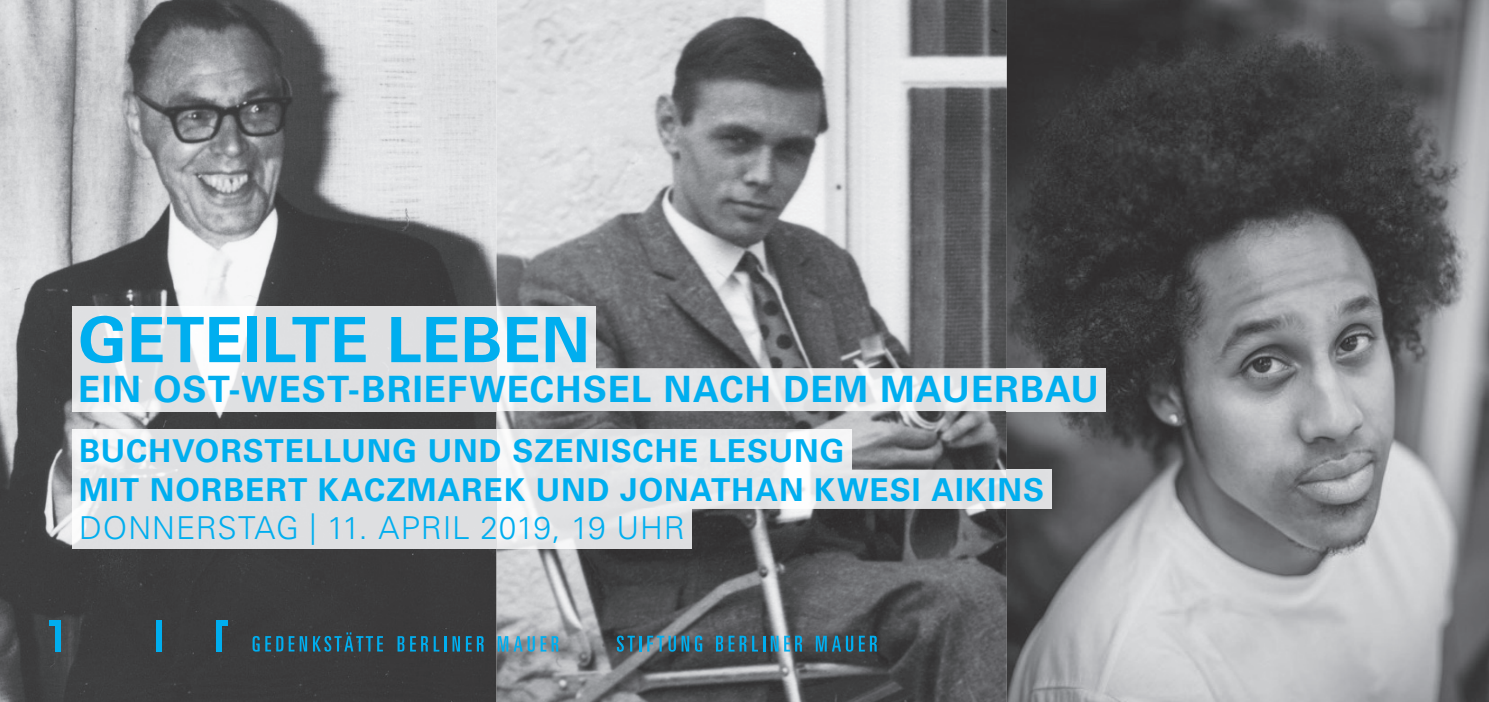
<style>
.page{position:relative;width:1489px;height:702px;background:#fff}
.page>*{position:absolute;margin:0;border:0;box-sizing:border-box;transform-origin:0 0}
.t1{font:700 62.5px "Univers LT";letter-spacing:.005em;color:#00aeef}
.t2{font:700 36.25px "Univers LT";letter-spacing:.03em;color:#00aeef}
.t3{font:700 31.5px/38.5px "Univers LT";letter-spacing:.035em;color:#00aeef}
.t4{font:300 31.5px "Univers LT";letter-spacing:.025em;color:#00aeef}
</style>
<div class="page">
<img style="left:0;top:0;width:1488px;height:702px">
<svg style="left:617px;top:635px;width:24px;height:16px"></svg>
<svg style="left:647px;top:635px;width:42px;height:16px"></svg>
<svg style="left:695px;top:635px;width:7px;height:16px"></svg>
<svg style="left:716px;top:635px;width:30px;height:16px"></svg>
<svg style="left:752px;top:635px;width:26px;height:16px"></svg>
<svg style="left:784px;top:635px;width:18px;height:16px"></svg>
<svg style="left:815px;top:635px;width:61px;height:16px"></svg>
<div style="left:156px;top:620px;width:5px;height:31px;background:#00aeef"></div>
<div style="left:216px;top:620px;width:6px;height:31px;background:#00aeef"></div>
<svg style="left:50px;top:620px;width:5px;height:5px"></svg>
<svg style="left:222px;top:620px;width:5px;height:5px"></svg>
<div style="left:55px;top:620px;width:6px;height:31px;background:#00aeef"></div>
<svg style="left:397px;top:636px;width:7px;height:15px"></svg>
<svg style="left:410px;top:636px;width:36px;height:15px"></svg>
<svg style="left:452px;top:636px;width:8px;height:15px"></svg>
<svg style="left:466px;top:636px;width:5px;height:15px"></svg>
<svg style="left:477px;top:636px;width:6px;height:15px"></svg>
<svg style="left:497px;top:636px;width:61px;height:15px"></svg>
<svg style="left:252px;top:632px;width:131px;height:19px"></svg>
<img style="left:72px;top:306px;width:523px;height:62px">
<img style="left:72px;top:368px;width:1033px;height:43px">
<img style="left:72px;top:429px;width:779px;height:41px">
<img style="left:72px;top:470px;width:979px;height:38px">
<img style="left:72px;top:508px;width:619px;height:40px">
<h1 class="t1" style="left:78px;top:303px;width:513px">GETEILTE LEBEN</h1>
<p class="t2" style="left:78px;top:368px;width:1022px">EIN OST-WEST-BRIEFWECHSEL NACH DEM MAUERBAU</p>
<p class="t3" style="left:79px;top:432px;width:966px">BUCHVORSTELLUNG UND SZENISCHE LESUNG<br>MIT NORBERT KACZMAREK UND JONATHAN KWESI AIKINS</p>
<p class="t4" style="left:79px;top:509px;width:607px">DONNERSTAG | 11. APRiL 2019, 19 UHR</p>
</div>
